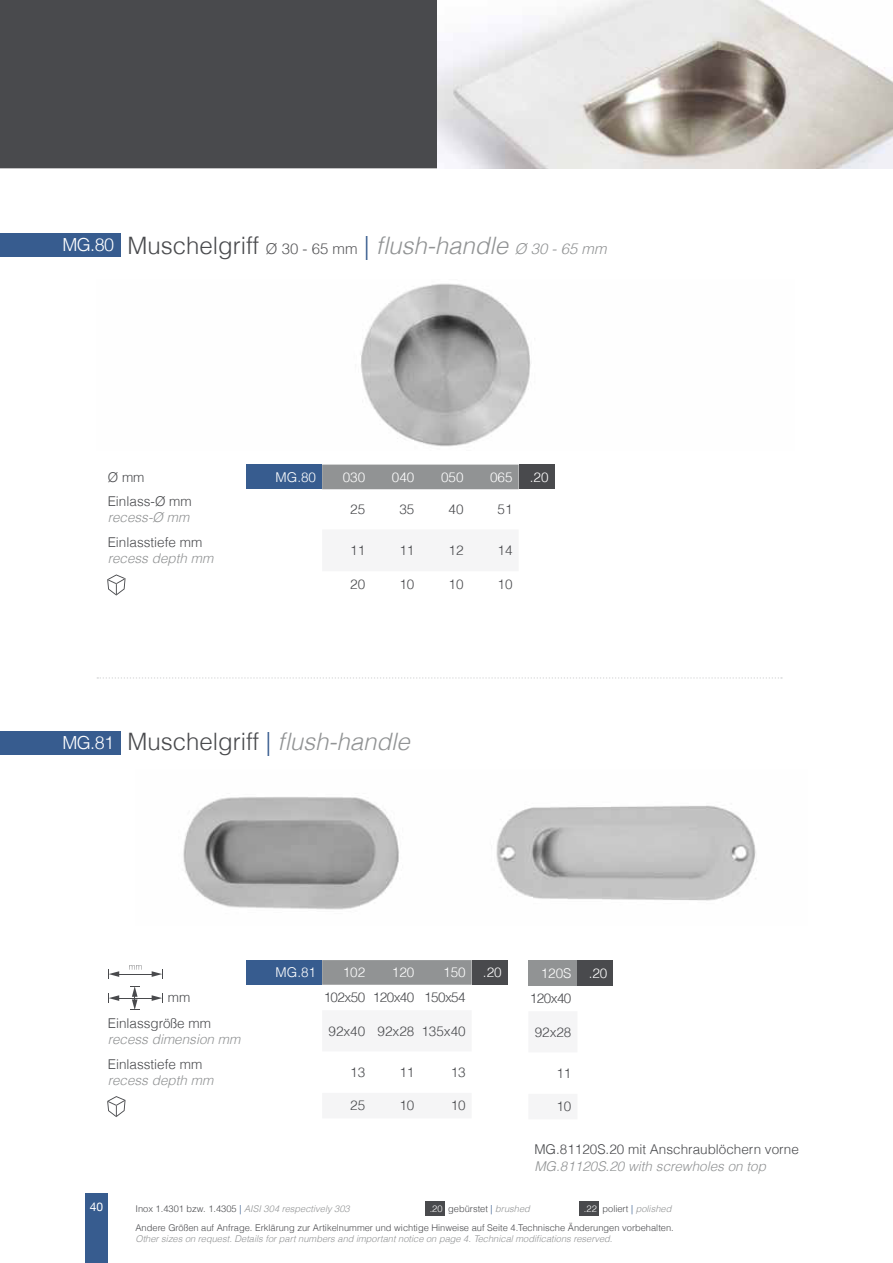
<style>
.page{position:relative;width:893px;height:1263px;background:#fff}
.page>*{position:absolute;margin:0;border:0;box-sizing:border-box;transform-origin:0 0}
.t1{font:300 24px "Helvetica";color:#494a4d}
.t2{font:300 18px "Helvetica";letter-spacing:-.03em;color:#fff}
.t3{font:300 13.5px "Helvetica";color:#494a4d}
.t4{font:italic 300 13.5px "Helvetica";color:#919394}
.t5{font:300 13.5px "Helvetica";color:#fff}
.t6{font:300 13.5px "Helvetica";letter-spacing:-.04em;color:#494a4d}
.t7{font:12px "Helvetica Neue";color:#fff}
.t8{font:300 9.3px/19px "Helvetica";color:#494a4d}
.t9{font:italic 300 9.3px "Helvetica";color:#919394}
.s1{font-size:15px;color:#58585a}
.s2{color:#375c8f}
.s3{font-style:italic;color:#919394}
.s4{font-style:italic;font-size:15px;color:#919394}
.s5{color:#fff}
.s6{font-style:normal;color:#fff}
.s7{font-style:normal;color:#494a4d}
.s8{font-style:normal;color:#375c8f}
</style>
<div class="page">
<div style="left:85px;top:1194px;width:23px;height:69px;background:#375c8f"></div>
<div style="left:425px;top:1201px;width:20px;height:14px;background:#494a4d"></div>
<div style="left:579px;top:1201px;width:20px;height:14px;background:#494a4d"></div>
<div style="left:0;top:0;width:438px;height:168px;background:#494a4d"></div>
<img style="left:438px;top:0;width:455px;height:168px">
<img style="left:360px;top:283px;width:171px;height:164px">
<img style="left:183px;top:797px;width:573px;height:113px">
<div style="left:247px;top:465px;width:75px;height:24px;background:#375c8f"></div>
<div style="left:322px;top:465px;width:197px;height:24px;background:#919394"></div>
<div style="left:519px;top:465px;width:36px;height:24px;background:#494a4d"></div>
<svg style="left:107px;top:574px;width:19px;height:21px"></svg>
<div style="left:247px;top:960px;width:75px;height:25px;background:#375c8f"></div>
<svg style="left:322px;top:960px;width:150px;height:25px;background:#929495"></svg>
<div style="left:472px;top:960px;width:36px;height:25px;background:#494a4d"></div>
<svg style="left:107px;top:1096px;width:19px;height:21px"></svg>
<hr style="left:117px;top:974px;width:37px;height:1px;background:#494a4d">
<svg style="left:108px;top:970px;width:11px;height:9px"></svg>
<svg style="left:152px;top:970px;width:11px;height:9px"></svg>
<svg style="left:129px;top:965px;width:13px;height:5px"></svg>
<svg style="left:130px;top:986px;width:9px;height:24px"></svg>
<hr style="left:117px;top:998px;width:37px;height:1px;background:#494a4d">
<svg style="left:108px;top:994px;width:11px;height:9px"></svg>
<svg style="left:152px;top:994px;width:11px;height:9px"></svg>
<div style="left:0;top:233px;width:121px;height:23px;background:#375c8f"></div>
<svg style="left:97px;top:677px;width:685px;height:2px"></svg>
<div style="left:528px;top:960px;width:49px;height:26px;background:#919394"></div>
<div style="left:577px;top:960px;width:36px;height:26px;background:#494a4d"></div>
<div style="left:0;top:731px;width:121px;height:23px;background:#375c8f"></div>
<h2 class="t2" style="left:62px;top:235px;width:53px">MG.80</h2>
<h1 class="t1" style="left:128px;top:233px;width:481px">Muschelgriff <span class="s1">Ø 30 - 65 mm</span> <span class="s2">|</span> <span class="s3">lush-handle</span> <span class="s4">Ø 30 - 65 mm</span></h1>
<h3 class="t3" style="left:108px;top:470px;width:38px">Ø mm</h3>
<h3 class="t5" style="left:276px;top:470px;width:42px">MG.80</h3>
<h3 class="t5" style="left:343px;top:470px;width:24px">030</h3>
<h3 class="t5" style="left:392px;top:470px;width:24px">040</h3>
<h3 class="t5" style="left:441px;top:470px;width:24px">050</h3>
<h3 class="t5" style="left:490px;top:470px;width:24px">065</h3>
<h3 class="t5" style="left:530px;top:470px;width:20px">.20</h3>
<h3 class="t3" style="left:108px;top:494px;width:85px">Einlass-Ø mm</h3>
<h3 class="t4" style="left:108px;top:512px;width:83px">recess-Ø mm</h3>
<h3 class="t3" style="left:350px;top:502px;width:17px">25</h3>
<h3 class="t3" style="left:399px;top:502px;width:17px">35</h3>
<h3 class="t3" style="left:448px;top:502px;width:17px">40</h3>
<h3 class="t3" style="left:498px;top:502px;width:17px">51</h3>
<h3 class="t3" style="left:108px;top:535px;width:96px">Einlasstiefe mm</h3>
<h3 class="t4" style="left:108px;top:553px;width:107px">recess depth mm</h3>
<h3 class="t3" style="left:350px;top:543px;width:17px">11</h3>
<h3 class="t3" style="left:399px;top:543px;width:17px">11</h3>
<h3 class="t3" style="left:448px;top:543px;width:17px">12</h3>
<h3 class="t3" style="left:498px;top:543px;width:17px">14</h3>
<h3 class="t3" style="left:350px;top:577px;width:17px">20</h3>
<h3 class="t3" style="left:399px;top:577px;width:17px">10</h3>
<h3 class="t3" style="left:448px;top:577px;width:17px">10</h3>
<h3 class="t3" style="left:498px;top:577px;width:17px">10</h3>
<h2 class="t2" style="left:62px;top:733px;width:53px">MG.81</h2>
<h1 class="t1" style="left:128px;top:729px;width:284px">Muschelgriff <span class="s2">|</span> <span class="s3">lush-handle</span></h1>
<h3 class="t5" style="left:276px;top:965px;width:42px">MG.81</h3>
<h3 class="t5" style="left:343px;top:965px;width:24px">102</h3>
<h3 class="t5" style="left:392px;top:965px;width:24px">120</h3>
<h3 class="t5" style="left:443px;top:965px;width:24px">150</h3>
<h3 class="t5" style="left:483px;top:965px;width:20px">.20</h3>
<h3 class="t3" style="left:168px;top:990px;width:24px">mm</h3>
<h3 class="t6" style="left:324px;top:990px;width:143px">102x50 120x40 150x54</h3>
<h3 class="t3" style="left:108px;top:1015px;width:105px">Einlassgröße mm</h3>
<h3 class="t4" style="left:108px;top:1034px;width:134px">recess dimension mm</h3>
<h3 class="t3" style="left:328px;top:1024px;width:139px">92x40 92x28 135x40</h3>
<h3 class="t3" style="left:108px;top:1057px;width:96px">Einlasstiefe mm</h3>
<h3 class="t4" style="left:108px;top:1075px;width:107px">recess depth mm</h3>
<h3 class="t3" style="left:350px;top:1065px;width:17px">13</h3>
<h3 class="t3" style="left:399px;top:1065px;width:17px">11</h3>
<h3 class="t3" style="left:451px;top:1065px;width:17px">13</h3>
<h3 class="t3" style="left:350px;top:1098px;width:17px">25</h3>
<h3 class="t3" style="left:399px;top:1098px;width:17px">10</h3>
<h3 class="t3" style="left:451px;top:1098px;width:17px">10</h3>
<h3 class="t5" style="left:541px;top:966px;width:32px">120S</h3>
<h3 class="t5" style="left:589px;top:966px;width:20px">.20</h3>
<h3 class="t3" style="left:530px;top:991px;width:43px">120x40</h3>
<h3 class="t3" style="left:535px;top:1025px;width:38px">92x28</h3>
<h3 class="t3" style="left:556px;top:1066px;width:17px">11</h3>
<h3 class="t3" style="left:556px;top:1099px;width:17px">10</h3>
<h3 class="t3" style="left:534px;top:1142px;width:266px">MG.81120S.20 mit Anschraublöchern vorne</h3>
<h3 class="t4" style="left:534px;top:1160px;width:233px">MG.81120S.20 with screwholes on top</h3>
<p class="t7" style="left:90px;top:1200px;width:15px">40</p>
<p class="t8" style="left:135px;top:1199px;width:540px">Inox 1.4301 bzw. 1.4305 <span class="s2">|</span> <span class="s3">AISI 304 respectively 303<br></span>Andere Größen auf Anfrage. Erklärung zur Artikelnummer und wichtige Hinweise auf Seite 4.Technische Änderungen vorbehalten.</p>
<p class="t9" style="left:135px;top:1232px;width:479px">Other sizes on request. Details for part numbers and important notice on page 4. Technical modiications reserved.</p>
<p class="t8" style="left:430px;top:1199px;width:102px"><span class="s5">.20</span> gebürstet <span class="s2">|</span> <span class="s3">brushed</span></p>
<p class="t9" style="left:584px;top:1205px;width:89px"><span class="s6">.22</span> <span class="s7">poliert</span> <span class="s8">|</span> polished</p>
</div>
